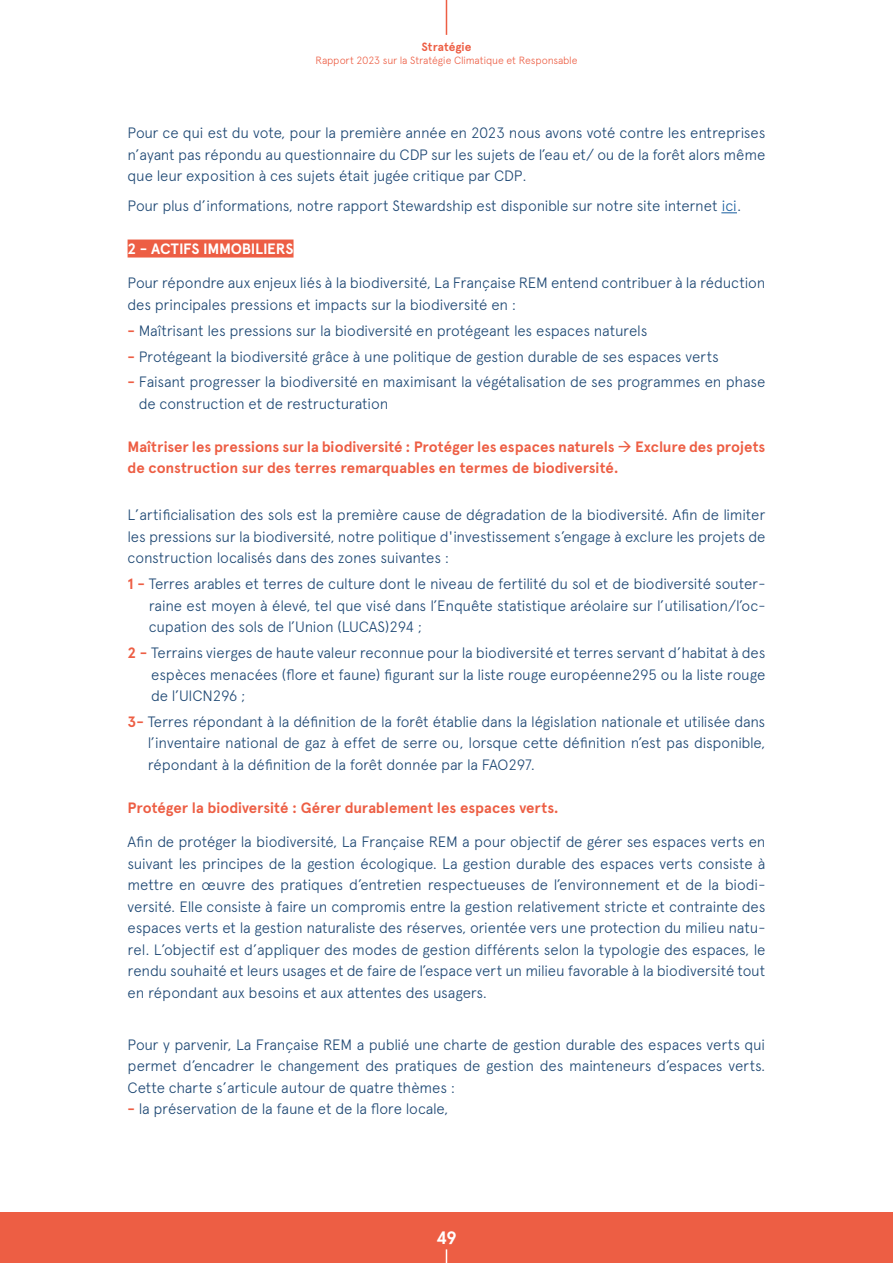
<style>
.page{position:relative;width:893px;height:1263px;background:#fff}
.page>*{position:absolute;margin:0;border:0;box-sizing:border-box;transform-origin:0 0}
.t1{font:700 18px "Apercu";color:#fff}
.t2{font:300 15px/21.6px "Apercu";letter-spacing:-.015em;color:#1e4874;text-align:justify}
.t3{font:700 15px/21.6px "Apercu";letter-spacing:-.005em;color:#ed5e44}
.t4{font:700 15px "Apercu";letter-spacing:-.02em;color:#fff}
.t5{font:700 12px "Apercu";letter-spacing:.005em;color:#ed5e44}
.t6{font:300 10.5px "Apercu";letter-spacing:-.015em;color:#ed5e44}
.s1{color:#175d9e}
.s2{font-weight:700;color:#ed5e44}
</style>
<div class="page">
<div style="left:0;top:1212px;width:893px;height:51px;background:#ed5e44"></div>
<svg style="left:446px;top:1249px;width:1px;height:14px"></svg>
<hr style="left:446px;top:0;width:1px;height:35px;background:#ed5e44">
<svg style="left:721px;top:212px;width:16px;height:1px"></svg>
<div style="left:128px;top:240px;width:166px;height:18px;background:#ed5e44"></div>
<p class="t5" style="left:421px;top:40px;width:52px">Stratégie</p>
<p class="t6" style="left:315px;top:54px;width:263px">Rapport 2023 sur la Stratégie Climatique et Responsable</p>
<p class="t2" style="left:128px;top:122px;width:639px">Pour ce qui est du vote, pour la première année en 2023 nous avons voté contre les entreprises n’ayant pas répondu au questionnaire du CDP sur les sujets de l’eau et/ ou de la forêt alors même que leur exposition à ces sujets était jugée critique par CDP.</p>
<p class="t2" style="left:128px;top:195px;width:615px">Pour plus d’informations, notre rapport Stewardship est disponible sur notre site internet <span class="s1">ici</span>.</p>
<p class="t4" style="left:128px;top:240px;width:167px">2 - ACTIFS IMMOBILIERS</p>
<p class="t2" style="left:128px;top:272px;width:639px">Pour répondre aux enjeux liés à la biodiversité, La Française REM entend contribuer à la réduction des principales pressions et impacts sur la biodiversité en :</p>
<p class="t2" style="left:128px;top:320px;width:521px"><span class="s2">-</span> Maîtrisant les pressions sur la biodiversité en protégeant les espaces naturels</p>
<p class="t2" style="left:128px;top:345px;width:593px"><span class="s2">-</span> Protégeant la biodiversité grâce à une politique de gestion durable de ses espaces verts</p>
<p class="t2" style="left:139px;top:371px;width:628px;text-indent:-11px"><span class="s2">-</span> Faisant progresser la biodiversité en maximisant la végétalisation de ses programmes en phase de construction et de restructuration</p>
<p class="t3" style="left:128px;top:436px;width:639px">Maîtriser les pressions sur la biodiversité : Protéger les espaces naturels → Exclure des projets de construction sur des terres remarquables en termes de biodiversité.</p>
<p class="t2" style="left:128px;top:504px;width:639px">L’artificialisation des sols est la première cause de dégradation de la biodiversité. Afin de limiter les pressions sur la biodiversité, notre politique d'investissement s’engage à exclure les projets de construction localisés dans des zones suivantes :</p>
<p class="t2" style="left:149px;top:573px;width:618px;text-indent:-21px"><span class="s2">1 -</span> Terres arables et terres de culture dont le niveau de fertilité du sol et de biodiversité souter&shy;raine est moyen à élevé, tel que visé dans l’Enquête statistique aréolaire sur l’utilisation/l’oc&shy;cupation des sols de l’Union (LUCAS)294 ;</p>
<p class="t2" style="left:151px;top:642px;width:616px;text-indent:-24px"><span class="s2">2 -</span> Terrains vierges de haute valeur reconnue pour la biodiversité et terres servant d’habitat à des espèces menacées (flore et faune) figurant sur la liste rouge européenne295 ou la liste rouge de l’UICN296 ;</p>
<p class="t2" style="left:148px;top:711px;width:619px;text-indent:-20px"><span class="s2">3-</span> Terres répondant à la définition de la forêt établie dans la législation nationale et utilisée dans l’inventaire national de gaz à effet de serre ou, lorsque cette définition n’est pas disponible, répondant à la définition de la forêt donnée par la FAO297.</p>
<p class="t3" style="left:128px;top:797px;width:433px">Protéger la biodiversité : Gérer durablement les espaces verts.</p>
<p class="t2" style="left:128px;top:831px;width:639px">Afin de protéger la biodiversité, La Française REM a pour objectif de gérer ses espaces verts en suivant les principes de la gestion écologique. La gestion durable des espaces verts consiste à mettre en œuvre des pratiques d’entretien respectueuses de l’environnement et de la biodi&shy;versité. Elle consiste à faire un compromis entre la gestion relativement stricte et contrainte des espaces verts et la gestion naturaliste des réserves, orientée vers une protection du milieu natu&shy;rel. L’objectif est d’appliquer des modes de gestion différents selon la typologie des espaces, le rendu souhaité et leurs usages et de faire de l’espace vert un milieu favorable à la biodiversité tout en répondant aux besoins et aux attentes des usagers.</p>
<p class="t2" style="left:128px;top:1033px;width:639px">Pour y parvenir, La Française REM a publié une charte de gestion durable des espaces verts qui permet d’encadrer le changement des pratiques de gestion des mainteneurs d’espaces verts.<br>Cette charte s’articule autour de quatre thèmes :</p>
<p class="t2" style="left:128px;top:1098px;width:322px"><span class="s2">-</span> la préservation de la faune et de la flore locale,</p>
<p class="t1" style="left:436px;top:1227px;width:22px">49</p>
</div>
